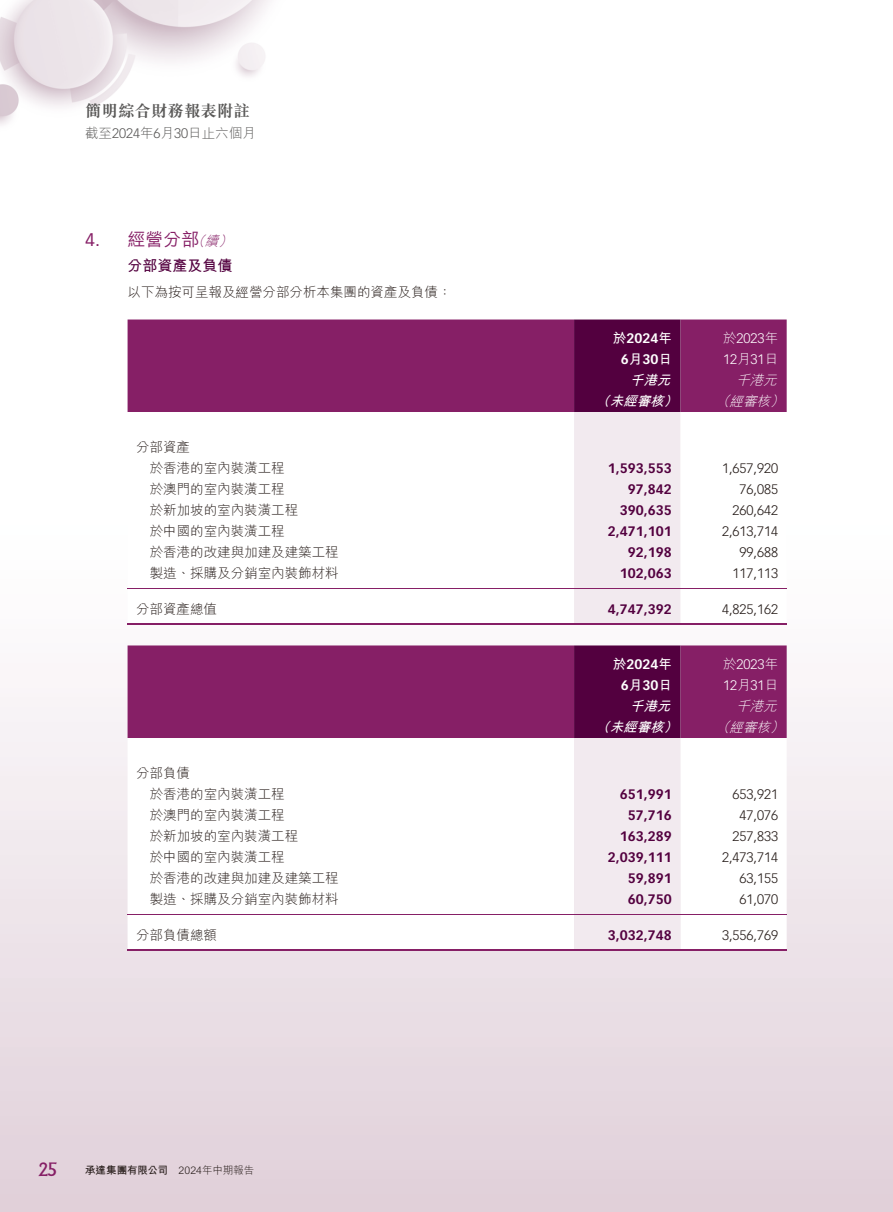
<style>
.page{position:relative;width:893px;height:1212px;background:#fff}
.page>*{position:absolute;margin:0;border:0;box-sizing:border-box;transform-origin:0 0}
.t1{font:18px "M Hei HK Medium E Ten B5 H";color:#861f66}
.t2{font:18px "Albertus MT Std";color:#861f66}
.t3{font:16.5px "M Sung HK Bold E Ten B5 H";color:#595857}
.t4{font:15px "M Hei HK Bold E Ten B5 H";color:#53003f}
.t5{font:13.5px/21px "M Hei HK Light E Ten B5 H";color:#231916}
.t6{font:700 13.5px "Vectora LT Std";color:#53003f}
.t7{font:300 13.5px "Vectora LT Std";color:#231916}
.t8{font:300 13.5px/21px "Vectora LT Std";color:#fff}
.t9{font:700 13.5px/21px "Vectora LT Std";color:#fff;text-align:center}
.t10{font:italic 13.5px "M Hei HK Bold E Ten B5 H";color:#fff}
.t11{font:13.5px "M Hei HK Light E Ten B5 H";color:#595857}
.t12{font:italic 13.5px "M Hei HK Light E Ten B5 H";color:#fff}
.t13{font:10.5px "M Hei HK Light E Ten B5 H";letter-spacing:.005em;color:#231916}
.s1{font-family:"Vectora LT Std";font-weight:300}
.s2{font-family:"Vectora LT Std"}
.s3{font-family:"M Hei HK Light E Ten B5 H";font-style:italic;font-size:13.5px}
.s4{font-family:"M Hei HK Bold E Ten B5 H";font-weight:400}
.s5{font-family:"M Hei HK Light E Ten B5 H";font-weight:400}
.s6{font-family:"M Hei HK Bold E Ten B5 H"}
</style>
<div class="page">
<div style="left:0;top:0;width:893px;height:1212px;background:linear-gradient(to bottom,#fff,#e6d8e0)"></div>
<div style="left:0;top:0;width:445px;height:176px;background:#fff"></div>
<img style="left:0;top:0;width:269px;height:125px">
<div style="left:128px;top:319px;width:659px;height:93px;background:#861f66"></div>
<svg style="left:128px;top:412px;width:659px;height:211px"></svg>
<svg style="left:574px;top:319px;width:106px;height:304px;background:#c1a2b9"></svg>
<hr style="left:128px;top:588px;width:659px;height:1px;background:#861f66">
<hr style="left:128px;top:623px;width:659px;height:1px;background:#861f66">
<div style="left:128px;top:645px;width:659px;height:93px;background:#861f66"></div>
<svg style="left:128px;top:738px;width:659px;height:211px"></svg>
<svg style="left:574px;top:645px;width:106px;height:304px;background:#c1a2b9"></svg>
<hr style="left:128px;top:914px;width:659px;height:1px;background:#861f66">
<hr style="left:128px;top:949px;width:659px;height:1px;background:#861f66">
<p class="t3" style="left:85px;top:104px;width:166px">簡明綜合財務報表附註</p>
<p class="t11" style="left:85px;top:128px;width:172px">截至<span class="s1">2024</span>年<span class="s1">6</span>月<span class="s1">30</span>日止六個月</p>
<h1 class="t1" style="left:85px;top:232px;width:152px"><span class="s2">4.</span> 經營分部<span class="s3">（續）</span></h1>
<p class="t4" style="left:128px;top:260px;width:106px">分部資產及負債</p>
<p class="t5" style="left:128px;top:283px;width:325px">以下為按可呈報及經營分部分析本集團的資產及負債：</p>
<p class="t5" style="left:150px;top:439px;width:136px;text-indent:-14px">分部資產<br>於香港的室內裝潢工程</p>
<p class="t9" style="left:613px;top:328px;width:60px"><span class="s4">於</span>2024<span class="s4">年<br></span>6<span class="s4">月</span>30<span class="s4">日</span></p>
<p class="t8" style="left:723px;top:329px;width:57px"><span class="s5">於</span>2023<span class="s5">年<br></span>12<span class="s5">月</span>31<span class="s5">日</span></p>
<p class="t10" style="left:630px;top:375px;width:45px">千港元</p>
<p class="t12" style="left:736px;top:375px;width:46px">千港元</p>
<p class="t10" style="left:596px;top:396px;width:86px">（未經審核）</p>
<p class="t12" style="left:716px;top:396px;width:73px">（經審核）</p>
<p class="t6" style="left:608px;top:461px;width:65px">1,593,553</p>
<p class="t7" style="left:722px;top:462px;width:58px">1,657,920</p>
<p class="t5" style="left:150px;top:481px;width:136px">於澳門的室內裝潢工程</p>
<p class="t6" style="left:628px;top:482px;width:45px">97,842</p>
<p class="t7" style="left:740px;top:483px;width:40px">76,085</p>
<p class="t5" style="left:150px;top:502px;width:150px">於新加坡的室內裝潢工程</p>
<p class="t6" style="left:620px;top:503px;width:53px">390,635</p>
<p class="t7" style="left:732px;top:504px;width:47px">260,642</p>
<p class="t5" style="left:150px;top:523px;width:136px">於中國的室內裝潢工程</p>
<p class="t6" style="left:608px;top:524px;width:65px">2,471,101</p>
<p class="t7" style="left:722px;top:525px;width:58px">2,613,714</p>
<p class="t5" style="left:150px;top:544px;width:190px">於香港的改建與加建及建築工程</p>
<p class="t6" style="left:628px;top:545px;width:45px">92,198</p>
<p class="t7" style="left:740px;top:546px;width:40px">99,688</p>
<p class="t5" style="left:150px;top:565px;width:190px">製造、採購及分銷室內裝飾材料</p>
<p class="t6" style="left:620px;top:566px;width:53px">102,063</p>
<p class="t7" style="left:732px;top:567px;width:47px">117,113</p>
<p class="t5" style="left:136px;top:600px;width:83px">分部資產總值</p>
<p class="t6" style="left:608px;top:602px;width:65px">4,747,392</p>
<p class="t7" style="left:722px;top:603px;width:58px">4,825,162</p>
<p class="t5" style="left:150px;top:764px;width:136px;text-indent:-14px">分部負債<br>於香港的室內裝潢工程</p>
<p class="t9" style="left:613px;top:654px;width:60px"><span class="s4">於</span>2024<span class="s4">年<br></span>6<span class="s4">月</span>30<span class="s4">日</span></p>
<p class="t8" style="left:723px;top:654px;width:57px"><span class="s5">於</span>2023<span class="s5">年<br></span>12<span class="s5">月</span>31<span class="s5">日</span></p>
<p class="t10" style="left:630px;top:701px;width:45px">千港元</p>
<p class="t12" style="left:736px;top:701px;width:46px">千港元</p>
<p class="t10" style="left:596px;top:722px;width:86px">（未經審核）</p>
<p class="t12" style="left:716px;top:722px;width:73px">（經審核）</p>
<p class="t6" style="left:620px;top:787px;width:53px">651,991</p>
<p class="t7" style="left:732px;top:788px;width:47px">653,921</p>
<p class="t5" style="left:150px;top:806px;width:136px">於澳門的室內裝潢工程</p>
<p class="t6" style="left:628px;top:808px;width:45px">57,716</p>
<p class="t7" style="left:740px;top:809px;width:40px">47,076</p>
<p class="t5" style="left:150px;top:827px;width:150px">於新加坡的室內裝潢工程</p>
<p class="t6" style="left:620px;top:829px;width:53px">163,289</p>
<p class="t7" style="left:732px;top:830px;width:47px">257,833</p>
<p class="t5" style="left:150px;top:848px;width:136px">於中國的室內裝潢工程</p>
<p class="t6" style="left:608px;top:850px;width:65px">2,039,111</p>
<p class="t7" style="left:722px;top:851px;width:58px">2,473,714</p>
<p class="t5" style="left:150px;top:869px;width:190px">於香港的改建與加建及建築工程</p>
<p class="t6" style="left:628px;top:871px;width:45px">59,891</p>
<p class="t7" style="left:740px;top:872px;width:40px">63,155</p>
<p class="t5" style="left:150px;top:890px;width:190px">製造、採購及分銷室內裝飾材料</p>
<p class="t6" style="left:628px;top:892px;width:45px">60,750</p>
<p class="t7" style="left:740px;top:893px;width:40px">61,070</p>
<p class="t5" style="left:136px;top:926px;width:82px">分部負債總額</p>
<p class="t6" style="left:608px;top:928px;width:65px">3,032,748</p>
<p class="t7" style="left:722px;top:929px;width:58px">3,556,769</p>
<h1 class="t2" style="left:38px;top:1161px;width:20px">25</h1>
<p class="t13" style="left:85px;top:1166px;width:171px"><span class="s6">承達集團有限公司</span> 2024年中期報告</p>
</div>
